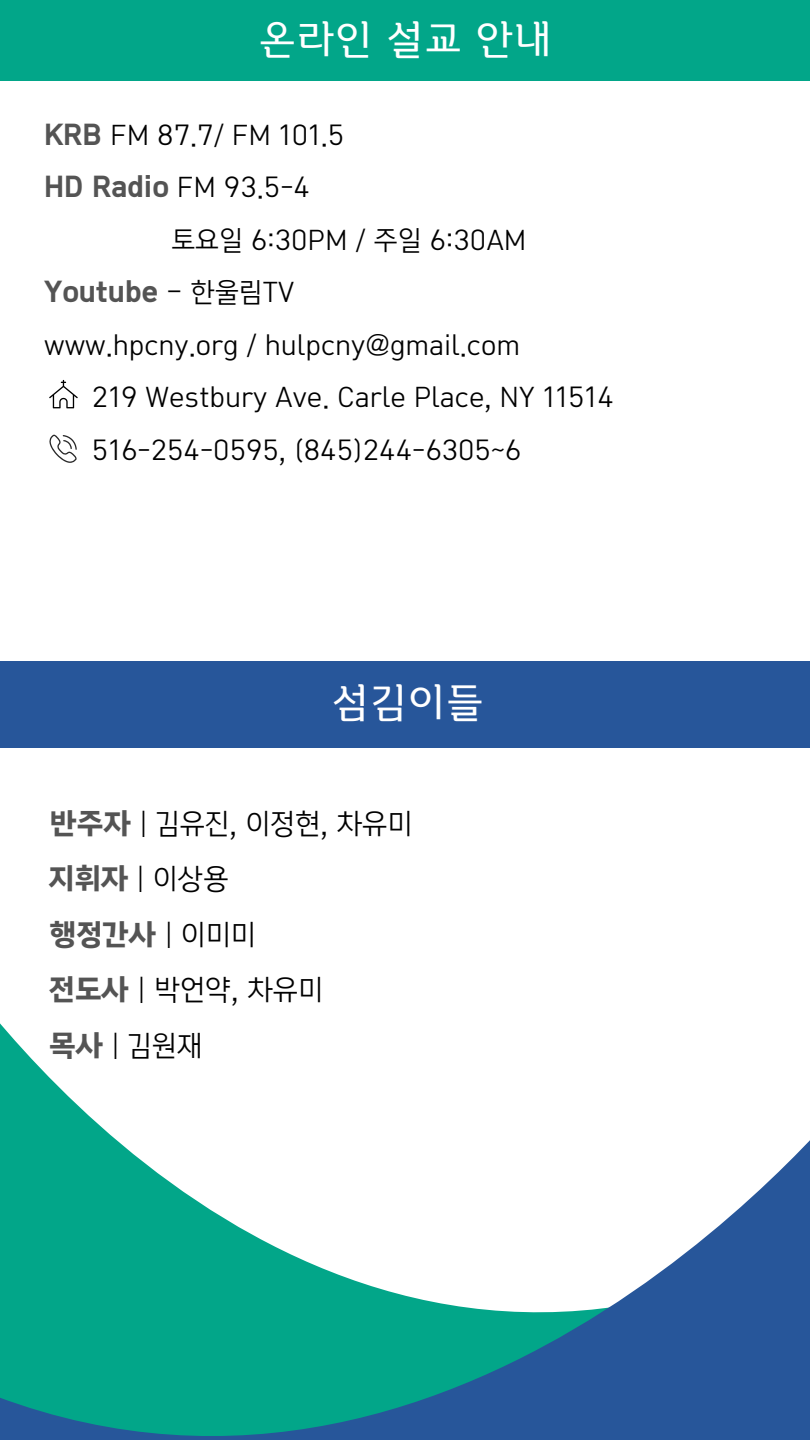
<style>
.page{position:relative;width:810px;height:1440px;background:#fff}
.page>*{position:absolute;margin:0;border:0;box-sizing:border-box;transform-origin:0 0}
.t1{font:42px "Canva YDV Somang 2 M";letter-spacing:.03em;color:#fff}
.t2{font:28px "Tlab Dotum Con R";color:#000}
.t3{font:28px "Tlab Dotum Con B";color:#545454}
.t4{font:26.5px "Tlab Dotum Con R";color:#000}
.t5{font:26.5px "Tlab Dotum Con B";color:#545454}
.s1{font-family:"Tlab Dotum Con B";color:#545454}
.s2{font-family:"Tlab Dotum Con R";color:#000}
</style>
<div class="page">
<div style="left:0;top:0;width:810px;height:81px;background:#02a689"></div>
<div style="left:0;top:661px;width:810px;height:86px;background:#27569a"></div>
<svg style="left:49px;top:434px;width:28px;height:29px"></svg>
<svg style="left:49px;top:380px;width:29px;height:28px"></svg>
<svg style="left:0;top:1023px;width:63px;height:68px"></svg>
<svg style="left:0;top:1091px;width:810px;height:349px"></svg>
<h1 class="t1" style="left:259px;top:18px;width:294px">온라인 설교 안내</h1>
<p class="t4" style="left:44px;top:118px;width:302px"><span class="s1">KRB</span> FM 87.7/ FM 101.5</p>
<p class="t4" style="left:44px;top:171px;width:267px"><span class="s1">HD Radio</span> FM 93.5-4</p>
<p class="t4" style="left:171px;top:223px;width:357px">토요일 6:30PM / 주일 6:30AM</p>
<h1 class="t5" style="left:44px;top:276px;width:252px">Youtube <span class="s2">– 한울림TV</span></h1>
<p class="t4" style="left:44px;top:328px;width:477px">www.hpcny.org / hulpcny@gmail.com</p>
<p class="t4" style="left:92px;top:381px;width:523px">219 Westbury Ave. Carle Place, NY 11514</p>
<p class="t4" style="left:92px;top:433px;width:431px">516-254-0595, (845)244-6305~6</p>
<p class="t1" style="left:332px;top:681px;width:153px">섬김이들</p>
<p class="t2" style="left:49px;top:806px;width:365px"><span class="s1">반주자</span> | 김유진, 이정현, 차유미</p>
<p class="t2" style="left:49px;top:861px;width:181px"><span class="s1">지휘자</span> | 이상용</p>
<p class="t3" style="left:49px;top:917px;width:208px">행정간사 <span class="s2">| 이미미</span></p>
<p class="t2" style="left:49px;top:972px;width:275px"><span class="s1">전도사</span> | 박언약, 차유미</p>
<p class="t2" style="left:49px;top:1028px;width:155px"><span class="s1">목사</span> | 김원재</p>
</div>
